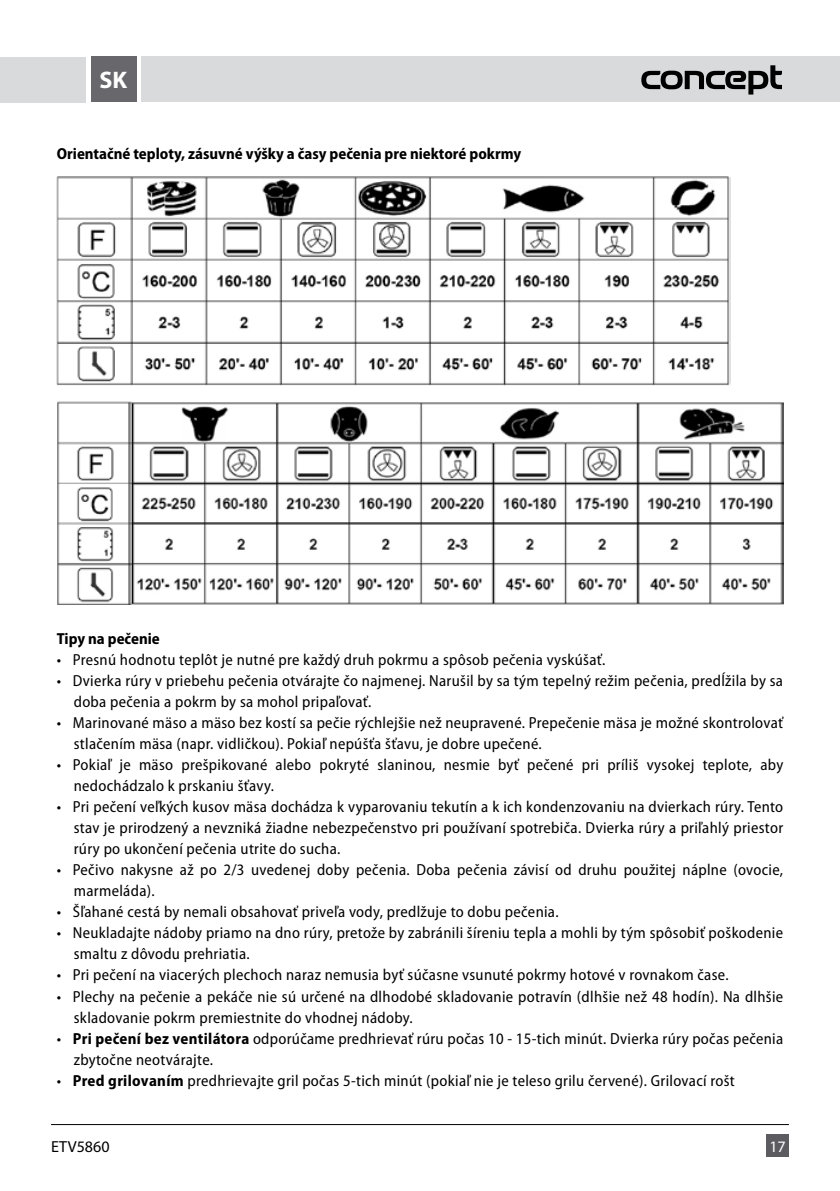
<style>
.page{position:relative;width:840px;height:1191px;background:#fff}
.page>*{position:absolute;margin:0;border:0;box-sizing:border-box;transform-origin:0 0}
.t1{font:700 24px "Myriad Pro";color:#fff}
.t2{font:semi-condensed 16px/21px "Myriad Pro";letter-spacing:.02em;color:#000}
.t3{font:700 semi-condensed 16px "Myriad Pro";color:#000}
.t4{font:16px "Myriad Pro";color:#000}
.t5{font:16px "Myriad Pro";color:#fff}
.s1{font-weight:700}
</style>
<div class="page">
<hr style="left:51px;top:1124px;width:737px;height:1px;background:#000">
<div style="left:765px;top:1134px;width:23px;height:23px;background:#5c5b60"></div>
<div style="left:142px;top:57px;width:697px;height:45px;background:#d8dadc"></div>
<div style="left:0;top:57px;width:85px;height:46px;background:#d8dadc"></div>
<div style="left:91px;top:57px;width:45px;height:45px;background:#68676c"></div>
<svg style="left:641px;top:65px;width:140px;height:30px"></svg>
<img style="left:57px;top:401px;width:725px;height:204px">
<img style="left:57px;top:176px;width:673px;height:209px">
<p class="t1" style="left:100px;top:65px;width:29px">SK</p>
<p class="t3" style="left:57px;top:145px;width:465px">Orientačné teploty, zásuvné výšky a časy pečenia pre niektoré pokrmy</p>
<p class="t3" style="left:57px;top:630px;width:105px">Tipy na pečenie</p>
<p class="t2" style="left:57px;top:650px;width:550px">• Presnú hodnotu teplôt je nutné pre každý druh pokrmu a spôsob pečenia vyskúšať.</p>
<p class="t2" style="left:74px;top:671px;width:710px;text-indent:-17px">• Dvierka rúry v priebehu pečenia otvárajte čo najmenej. Narušil by sa tým tepelný režim pečenia, predĺžila by sa doba pečenia a pokrm by sa mohol pripaľovať.</p>
<p class="t2" style="left:74px;top:713px;width:710px;text-indent:-17px">• Marinované mäso a mäso bez kostí sa pečie rýchlejšie než neupravené. Prepečenie mäsa je možné skontrolovať stlačením mäsa (napr. vidličkou). Pokiaľ nepúšťa šťavu, je dobre upečené.</p>
<p class="t2" style="left:74px;top:755px;width:710px;text-indent:-17px">• Pokiaľ je mäso prešpikované alebo pokryté slaninou, nesmie byť pečené pri príliš vysokej teplote, aby nedochádzalo k prskaniu šťavy.</p>
<p class="t2" style="left:74px;top:797px;width:710px;text-align:justify;text-indent:-17px">• Pri pečení veľkých kusov mäsa dochádza k vyparovaniu tekutín a k ich kondenzovaniu na dvierkach rúry. Tento stav je prirodzený a nevzniká žiadne nebezpečenstvo pri používaní spotrebiča. Dvierka rúry a priľahlý priestor rúry po ukončení pečenia utrite do sucha.</p>
<p class="t2" style="left:74px;top:860px;width:710px;text-indent:-17px">• Pečivo nakysne až po 2/3 uvedenej doby pečenia. Doba pečenia závisí od druhu použitej náplne (ovocie, marmeláda).</p>
<p class="t2" style="left:57px;top:902px;width:503px">• Šľahané cestá by nemali obsahovať priveľa vody, predlžuje to dobu pečenia.</p>
<p class="t2" style="left:74px;top:923px;width:710px;text-indent:-17px">• Neukladajte nádoby priamo na dno rúry, pretože by zabránili šíreniu tepla a mohli by tým spôsobiť poškodenie smaltu z dôvodu prehriatia.</p>
<p class="t2" style="left:57px;top:965px;width:673px">• Pri pečení na viacerých plechoch naraz nemusia byť súčasne vsunuté pokrmy hotové v rovnakom čase.</p>
<p class="t2" style="left:74px;top:986px;width:710px;text-indent:-17px">• Plechy na pečenie a pekáče nie sú určené na dlhodobé skladovanie potravín (dlhšie než 48 hodín). Na dlhšie skladovanie pokrm premiestnite do vhodnej nádoby.</p>
<p class="t2" style="left:74px;top:1028px;width:710px;text-indent:-17px">• <span class="s1">Pri pečení bez ventilátora</span> odporúčame predhrievať rúru počas 10 - 15-tich minút. Dvierka rúry počas pečenia zbytočne neotvárajte.</p>
<p class="t2" style="left:57px;top:1070px;width:679px">• <span class="s1">Pred grilovaním</span> predhrievajte gril počas 5-tich minút (pokiaľ nie je teleso grilu červené). Grilovací rošt</p>
<p class="t4" style="left:51px;top:1136px;width:60px">ETV5860</p>
<p class="t5" style="left:768px;top:1136px;width:18px">17</p>
</div>
